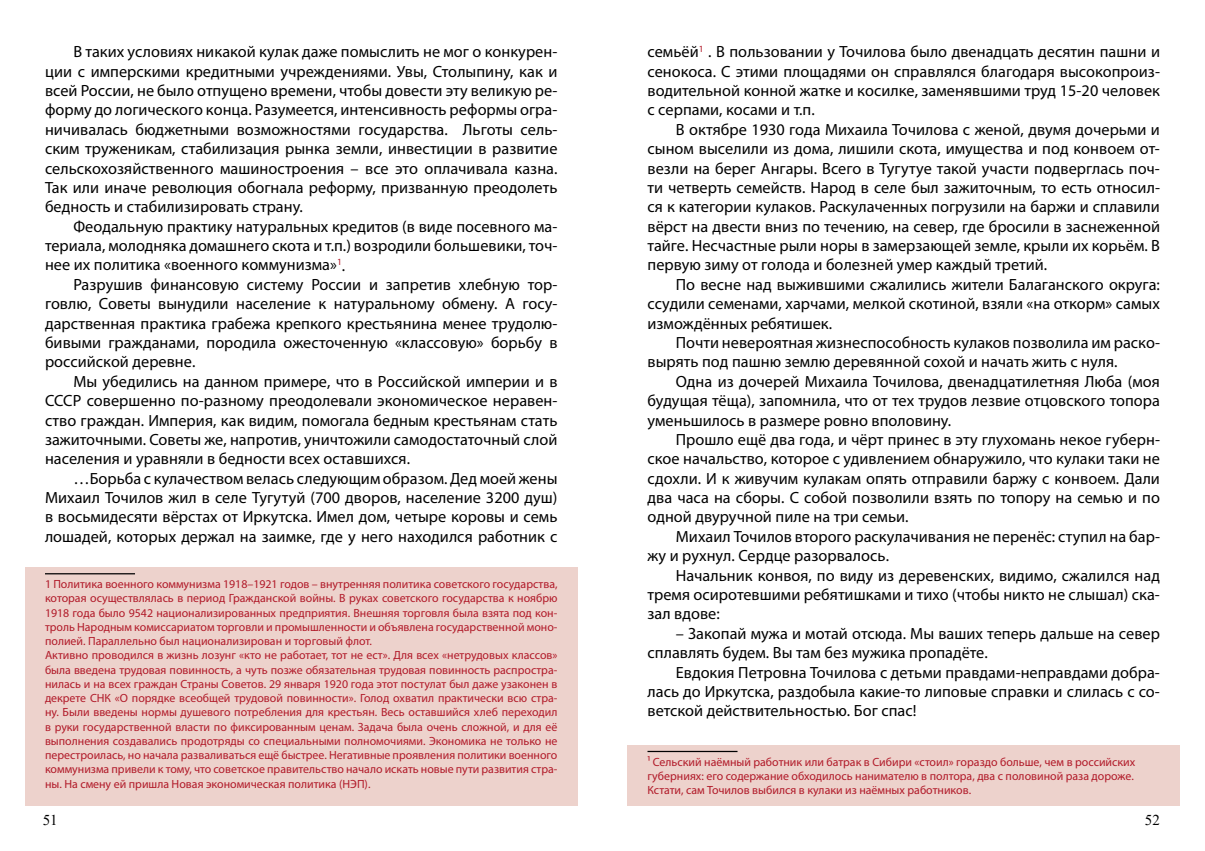
<style>
.page{position:relative;width:1205px;height:851px;background:#fff}
.page>*{position:absolute;margin:0;border:0;box-sizing:border-box;transform-origin:0 0}
.t1{font:16.25px/19.4px "Myriad Pro";letter-spacing:.005em;color:#000;text-align:justify}
.t2{font:15px "Times New Roman";color:#000}
.t3{font:11.88px/14.2px "Myriad Pro";color:#b11a29}
</style>
<div class="page">
<div style="left:627px;top:745px;width:553px;height:60px;background:#edd2cc"></div>
<div style="left:25px;top:568px;width:553px;height:237px;background:#edd2cc"></div>
<hr style="left:45px;top:573px;width:90px;height:1px;background:#000">
<hr style="left:647px;top:750px;width:90px;height:2px;background:#000">
<p class="t1" style="left:647px;top:42px;width:514px">семьёй<sup>1</sup> . В пользовании у Точилова было двенадцать десятин пашни и сенокоса. С этими площадями он справлялся благодаря высокопроиз&shy;водительной конной жатке и косилке, заменявшими труд 15-20 человек с серпами, косами и т.п.</p>
<p class="t1" style="left:647px;top:119px;width:514px;text-indent:28px">В октябре 1930 года Михаила Точилова с женой, двумя дочерьми и сыном выселили из дома, лишили скота, имущества и под конвоем от&shy;везли на берег Ангары. Всего в Тугутуе такой участи подверглась поч&shy;ти четверть семейств. Народ в селе был зажиточным, то есть относил&shy;ся к категории кулаков. Раскулаченных погрузили на баржи и сплавили вёрст на двести вниз по течению, на север, где бросили в заснеженной тайге. Несчастные рыли норы в замерзающей земле, крыли их корьём. В первую зиму от голода и болезней умер каждый третий.</p>
<p class="t1" style="left:647px;top:274px;width:514px;text-indent:28px">По весне над выжившими сжалились жители Балаганского округа: ссудили семенами, харчами, мелкой скотиной, взяли «на откорм» самых измождённых ребятишек.</p>
<p class="t1" style="left:647px;top:332px;width:514px;text-indent:28px">Почти невероятная жизнеспособность кулаков позволила им раско&shy;вырять под пашню землю деревянной сохой и начать жить с нуля.</p>
<p class="t1" style="left:647px;top:371px;width:514px;text-indent:28px">Одна из дочерей Михаила Точилова, двенадцатилетняя Люба (моя будущая тёща), запомнила, что от тех трудов лезвие отцовского топора уменьшилось в размере ровно вполовину.</p>
<p class="t1" style="left:647px;top:429px;width:514px;text-indent:28px">Прошло ещё два года, и чёрт принес в эту глухомань некое губерн&shy;ское начальство, которое с удивлением обнаружило, что кулаки таки не сдохли. И к живучим кулакам опять отправили баржу с конвоем. Дали два часа на сборы. С собой позволили взять по топору на семью и по одной двуручной пиле на три семьи.</p>
<p class="t1" style="left:647px;top:526px;width:514px;text-indent:28px">Михаил Точилов второго раскулачивания не перенёс: ступил на бар&shy;жу и рухнул. Сердце разорвалось.</p>
<p class="t1" style="left:647px;top:565px;width:514px;text-indent:28px">Начальник конвоя, по виду из деревенских, видимо, сжалился над тремя осиротевшими ребятишками и тихо (чтобы никто не слышал) ска&shy;зал вдове:</p>
<p class="t1" style="left:647px;top:623px;width:514px;text-indent:28px">– Закопай мужа и мотай отсюда. Мы ваших теперь дальше на север сплавлять будем. Вы там без мужика пропадёте.</p>
<p class="t1" style="left:647px;top:662px;width:514px;text-indent:28px">Евдокия Петровна Точилова с детьми правдами-неправдами добра&shy;лась до Иркутска, раздобыла какие-то липовые справки и слилась с со&shy;ветской действительностью. Бог спас!</p>
<p class="t3" style="left:647px;top:754px;width:489px;text-align:justify">1 Сельский наёмный работник или батрак в Сибири «стоил» гораздо больше, чем в российских губерниях: его содержание обходилось нанимателю в полтора, два с половиной раза дороже.<br>Кстати, сам Точилов выбился в кулаки из наёмных работников.</p>
<p class="t1" style="left:45px;top:42px;width:514px;text-indent:28px">В таких условиях никакой кулак даже помыслить не мог о конкурен&shy;ции с имперскими кредитными учреждениями. Увы, Столыпину, как и всей России, не было отпущено времени, чтобы довести эту великую ре&shy;форму до логического конца. Разумеется, интенсивность реформы огра&shy;ничивалась бюджетными возможностями государства. Льготы сель&shy;ским труженикам, стабилизация рынка земли, инвестиции в развитие сельскохозяйственного машиностроения – все это оплачивала казна.<br>Так или иначе революция обогнала реформу, призванную преодолеть бедность и стабилизировать страну.</p>
<p class="t1" style="left:45px;top:216px;width:514px;text-indent:28px">Феодальную практику натуральных кредитов (в виде посевного ма&shy;териала, молодняка домашнего скота и т.п.) возродили большевики, точ&shy;нее их политика «военного коммунизма»<sup>1</sup>.</p>
<p class="t1" style="left:45px;top:274px;width:514px;text-indent:28px">Разрушив финансовую систему России и запретив хлебную тор&shy;говлю, Советы вынудили население к натуральному обмену. А госу&shy;дарственная практика грабежа крепкого крестьянина менее трудолю&shy;бивыми гражданами, породила ожесточенную «классовую» борьбу в российской деревне.</p>
<p class="t1" style="left:45px;top:371px;width:514px;text-indent:28px">Мы убедились на данном примере, что в Российской империи и в СССР совершенно по-разному преодолевали экономическое неравен&shy;ство граждан. Империя, как видим, помогала бедным крестьянам стать зажиточными. Советы же, напротив, уничтожили самодостаточный слой населения и уравняли в бедности всех оставшихся.</p>
<p class="t1" style="left:45px;top:468px;width:514px;text-indent:28px">…Борьба с кулачеством велась следующим образом. Дед моей жены Михаил Точилов жил в селе Тугутуй (700 дворов, население 3200 душ) в восьмидесяти вёрстах от Иркутска. Имел дом, четыре коровы и семь лошадей, которых держал на заимке, где у него находился работник с</p>
<p class="t3" style="left:45px;top:576px;width:514px">1 Политика военного коммунизма 1918–1921 годов – внутренняя политика советского государства, которая осуществлялась в период Гражданской войны. В руках советского государства к ноябрю 1918 года было 9542 национализированных предприятия. Внешняя торговля была взята под кон&shy;троль Народным комиссариатом торговли и промышленности и объявлена государственной моно&shy;полией. Параллельно был национализирован и торговый флот.<br>Активно проводился в жизнь лозунг «кто не работает, тот не ест». Для всех «нетрудовых классов» была введена трудовая повинность, а чуть позже обязательная трудовая повинность распростра&shy;нилась и на всех граждан Страны Советов. 29 января 1920 года этот постулат был даже узаконен в декрете СНК «О порядке всеобщей трудовой повинности». Голод охватил практически всю стра&shy;ну. Были введены нормы душевого потребления для крестьян. Весь оставшийся хлеб переходил в руки государственной власти по фиксированным ценам. Задача была очень сложной, и для её выполнения создавались продотряды со специальными полномочиями. Экономика не только не перестроилась, но начала разваливаться ещё быстрее. Негативные проявления политики военного коммунизма привели к тому, что советское правительство начало искать новые пути развития стра&shy;ны. На смену ей пришла Новая экономическая политика (НЭП).</p>
<p class="t2" style="left:43px;top:809px;width:16px">51</p>
<p class="t2" style="left:1145px;top:809px;width:16px">52</p>
</div>
